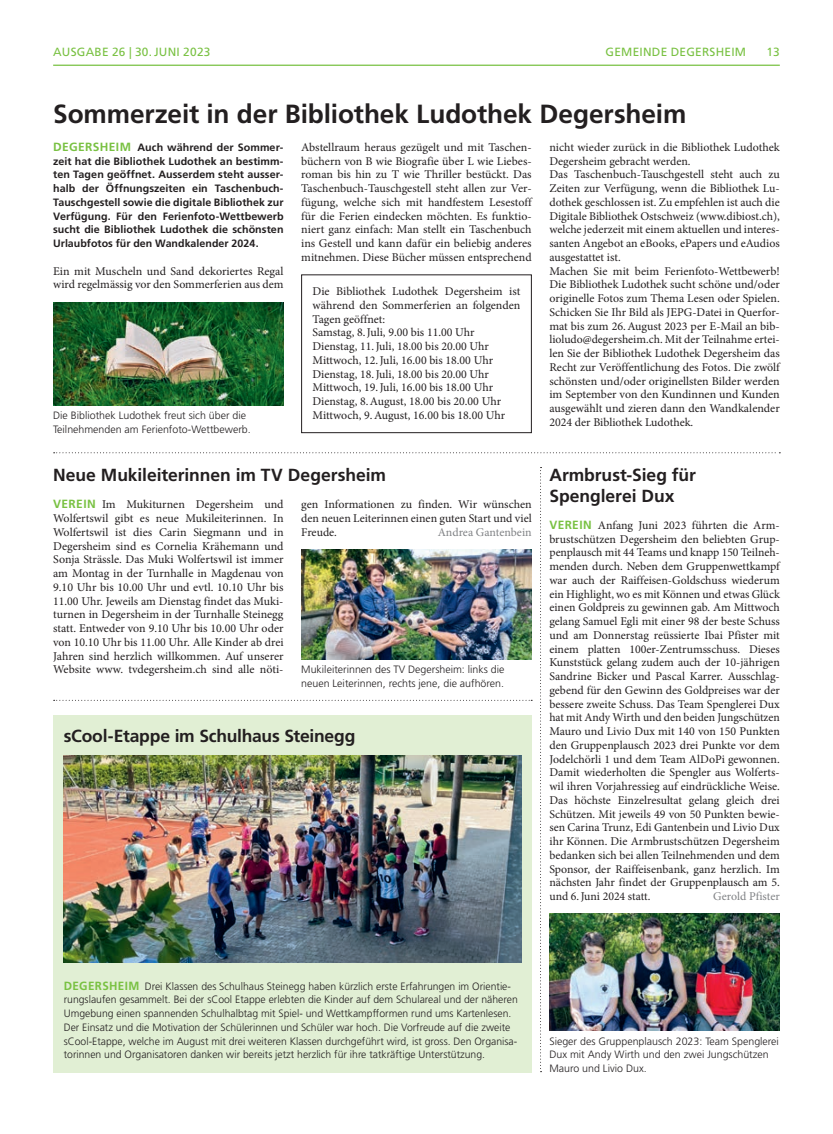
<style>
.page{position:relative;width:833px;height:1134px;background:#fff}
.page>*{position:absolute;margin:0;border:0;box-sizing:border-box;transform-origin:0 0}
.t1{font:700 26.25px "Frutiger LT Std";letter-spacing:-.005em;color:#231f20}
.t2{font:700 17.5px/21.2px "Frutiger LT Std";letter-spacing:-.005em;color:#231f20}
.t3{font:11.88px/13.8px "Minion Pro";color:#231f20;text-align:justify}
.t4{font:11.88px "Frutiger LT Std";letter-spacing:.02em;color:#79c142}
.t5{font:11.88px "Minion Pro";letter-spacing:-.005em;color:#808285}
.t6{font:300 10.62px/13.8px "Frutiger LT Std";color:#231f20}
.t7{font:700 10.62px/13.8px "Frutiger LT Std";letter-spacing:.005em;color:#231f20;text-align:justify}
.s1{font-size:11.88px;color:#79c142}
.s2{font-family:"Frutiger LT Std";font-weight:700;color:#79c142}
.s3{font-weight:700;font-size:11.88px;color:#79c142}
</style>
<div class="page">
<hr style="left:53px;top:65px;width:727px;height:1px;background:#79c142">
<svg style="left:540px;top:467px;width:1px;height:605px"></svg>
<svg style="left:54px;top:700px;width:478px;height:1px"></svg>
<svg style="left:54px;top:452px;width:726px;height:1px"></svg>
<div style="left:53px;top:714px;width:478px;height:358px;background:#e1efd4"></div>
<div style="left:301px;top:274px;width:230px;height:159px;border:1px solid #231f20"></div>
<img style="left:549px;top:914px;width:231px;height:117px">
<img style="left:301px;top:549px;width:230px;height:110px">
<img style="left:53px;top:302px;width:230px;height:103px">
<img style="left:64px;top:756px;width:457px;height:206px">
<p class="t4" style="left:53px;top:45px;width:18px">AUSGABE</p>
<p class="t4" style="left:112px;top:45px;width:55px">26 | 30.JUNI</p>
<p class="t4" style="left:183px;top:45px;width:29px">2023</p>
<p class="t4" style="left:605px;top:45px;width:142px">GEMEINDE DEGERSHEIM</p>
<p class="t4" style="left:766px;top:45px;width:15px">13</p>
<h1 class="t1" style="left:53px;top:99px;width:634px">Sommerzeit in der Bibliothek Ludothek Degersheim</h1>
<p class="t7" style="left:53px;top:140px;width:232px"><span class="s1">DEGERSHEIM</span> Auch während der Sommer&shy;zeit hat die Bibliothek Ludothek an bestimm&shy;ten Tagen geöffnet. Ausserdem steht ausser&shy;halb der Öffnungszeiten ein Taschenbuch-Tauschgestell sowie die digitale Bibliothek zur Verfügung. Für den Ferienfoto-Wettbewerb sucht die Bibliothek Ludothek die schönsten Urlaubfotos für den Wandkalender 2024.</p>
<p class="t3" style="left:53px;top:264px;width:232px">Ein mit Muscheln und Sand dekoriertes Regal wird regelmässig vor den Sommerferien aus dem</p>
<p class="t3" style="left:301px;top:140px;width:232px">Abstellraum heraus gezügelt und mit Taschen&shy;büchern von B wie Biografie über L wie Liebes&shy;roman bis hin zu T wie Thriller bestückt. Das Taschenbuch-Tauschgestell steht allen zur Ver&shy;fügung, welche sich mit handfestem Lesestoff für die Ferien eindecken möchten. Es funktio&shy;niert ganz einfach: Man stellt ein Taschenbuch ins Gestell und kann dafür ein beliebig anderes mitnehmen. Diese Bücher müssen entsprechend</p>
<p class="t3" style="left:549px;top:140px;width:232px;text-align:left">nicht wieder zurück in die Bibliothek Ludothek Degersheim gebracht werden.<br>Das Taschenbuch-Tauschgestell steht auch zu Zeiten zur Verfügung, wenn die Bibliothek Lu&shy;dothek geschlossen ist. Zu empfehlen ist auch die Digitale Bibliothek Ostschweiz (www.dibiost.ch), welche jederzeit mit einem aktuellen und interes&shy;santen Angebot an eBooks, ePapers und eAudios ausgestattet ist.<br>Machen Sie mit beim Ferienfoto-Wettbewerb!<br>Die Bibliothek Ludothek sucht schöne und/oder originelle Fotos zum Thema Lesen oder Spielen.<br>Schicken Sie Ihr Bild als JEPG-Datei in Querfor&shy;mat bis zum 26.August 2023 per E-Mail an bib&shy;lioludo@degersheim.ch. Mit der Teilnahme ertei&shy;len Sie der Bibliothek Ludothek Degersheim das Recht zur Veröffentlichung des Fotos. Die zwölf schönsten und/oder originellsten Bilder werden im September von den Kundinnen und Kunden ausgewählt und zieren dann den Wandkalender 2024 der Bibliothek Ludothek.</p>
<p class="t3" style="left:312px;top:285px;width:209px;text-align:left">Die Bibliothek Ludothek Degersheim ist während den Sommerferien an folgenden Tagen geöffnet:<br>Samstag, 8.Juli, 9.00 bis 11.00 Uhr Dienstag, 11.Juli, 18.00 bis 20.00 Uhr Mittwoch, 12.Juli, 16.00 bis 18.00 Uhr Dienstag, 18.Juli, 18.00 bis 20.00 Uhr Mittwoch, 19.Juli, 16.00 bis 18.00 Uhr Dienstag, 8.August, 18.00 bis 20.00 Uhr Mittwoch, 9.August, 16.00 bis 18.00 Uhr</p>
<p class="t6" style="left:53px;top:408px;width:199px">Die Bibliothek Ludothek freut sich über die<br>Teilnehmenden am Ferienfoto-Wettbewerb.</p>
<h2 class="t2" style="left:53px;top:464px;width:334px">Neue Mukileiterinnen im TV Degersheim</h2>
<p class="t3" style="left:53px;top:498px;width:232px"><span class="s2">VEREIN</span> Im Mukiturnen Degersheim und Wolfertswil gibt es neue Mukileiterinnen. In Wolfertswil ist dies Carin Siegmann und in Degersheim sind es Cornelia Krähemann und Sonja Strässle. Das Muki Wolfertswil ist immer am Montag in der Turnhalle in Magdenau von 9.10 Uhr bis 10.00 Uhr und evtl. 10.10 Uhr bis 11.00 Uhr. Jeweils am Dienstag findet das Muki&shy;turnen in Degersheim in der Turnhalle Steinegg statt. Entweder von 9.10 Uhr bis 10.00 Uhr oder von 10.10 Uhr bis 11.00 Uhr. Alle Kinder ab drei Jahren sind herzlich willkommen. Auf unserer Website www. tvdegersheim.ch sind alle nöti-</p>
<p class="t3" style="left:301px;top:498px;width:232px">gen Informationen zu finden. Wir wünschen den neuen Leiterinnen einen guten Start und viel Freude.</p>
<p class="t5" style="left:438px;top:524px;width:95px">Andrea Gantenbein</p>
<p class="t6" style="left:301px;top:663px;width:205px">Mukileiterinnen des TV Degersheim: links die neuen Leiterinnen, rechts jene, die aufhören.</p>
<h2 class="t2" style="left:64px;top:725px;width:293px">sCool-Etappe im Schulhaus Steinegg</h2>
<h2 class="t2" style="left:549px;top:464px;width:148px">Armbrust-Sieg für<br>Spenglerei Dux</h2>
<p class="t3" style="left:549px;top:518px;width:232px"><span class="s2">VEREIN</span> Anfang Juni 2023 führten die Arm&shy;brustschützen Degersheim den beliebten Grup&shy;penplausch mit 44 Teams und knapp 150 Teilneh&shy;menden durch. Neben dem Gruppenwettkampf war auch der Raiffeisen-Goldschuss wiederum ein Highlight, wo es mit Können und etwas Glück einen Goldpreis zu gewinnen gab. Am Mittwoch gelang Samuel Egli mit einer 98 der beste Schuss und am Donnerstag reüssierte Ibai Pfister mit einem platten 100er-Zentrumsschuss. Dieses Kunststück gelang zudem auch der 10-jährigen Sandrine Bicker und Pascal Karrer. Ausschlag&shy;gebend für den Gewinn des Goldpreises war der bessere zweite Schuss. Das Team Spenglerei Dux hat mit Andy Wirth und den beiden Jungschützen Mauro und Livio Dux mit 140 von 150 Punkten den Gruppenplausch 2023 drei Punkte vor dem Jodelchörli 1 und dem Team AlDoPi gewonnen.<br>Damit wiederholten die Spengler aus Wolferts&shy;wil ihren Vorjahressieg auf eindrückliche Weise.<br>Das höchste Einzelresultat gelang gleich drei Schützen. Mit jeweils 49 von 50 Punkten bewie&shy;sen Carina Trunz, Edi Gantenbein und Livio Dux ihr Können. Die Armbrustschützen Degersheim bedanken sich bei allen Teilnehmenden und dem Sponsor, der Raiffeisenbank, ganz herzlich. Im nächsten Jahr findet der Gruppenplausch am 5. und 6.Juni 2024 statt.</p>
<p class="t5" style="left:713px;top:888px;width:68px">Gerold Pfister</p>
<p class="t6" style="left:64px;top:979px;width:455px"><span class="s3">DEGERSHEIM</span> Drei Klassen des Schulhaus Steinegg haben kürzlich erste Erfahrungen im Orientie&shy;rungslaufen gesammelt. Bei der sCool Etappe erlebten die Kinder auf dem Schulareal und der näheren Umgebung einen spannenden Schulhalbtag mit Spiel- und Wettkampfformen rund ums Kartenlesen.<br>Der Einsatz und die Motivation der Schülerinnen und Schüler war hoch. Die Vorfreude auf die zweite sCool-Etappe, welche im August mit drei weiteren Klassen durchgeführt wird, ist gross. Den Organisa&shy;torinnen und Organisatoren danken wir bereits jetzt herzlich für ihre tatkräftige Unterstützung.</p>
<p class="t6" style="left:549px;top:1034px;width:231px">Sieger des Gruppenplausch 2023: Team Spenglerei<br>Dux mit Andy Wirth und den zwei Jungschützen<br>Mauro und Livio Dux.</p>
</div>
